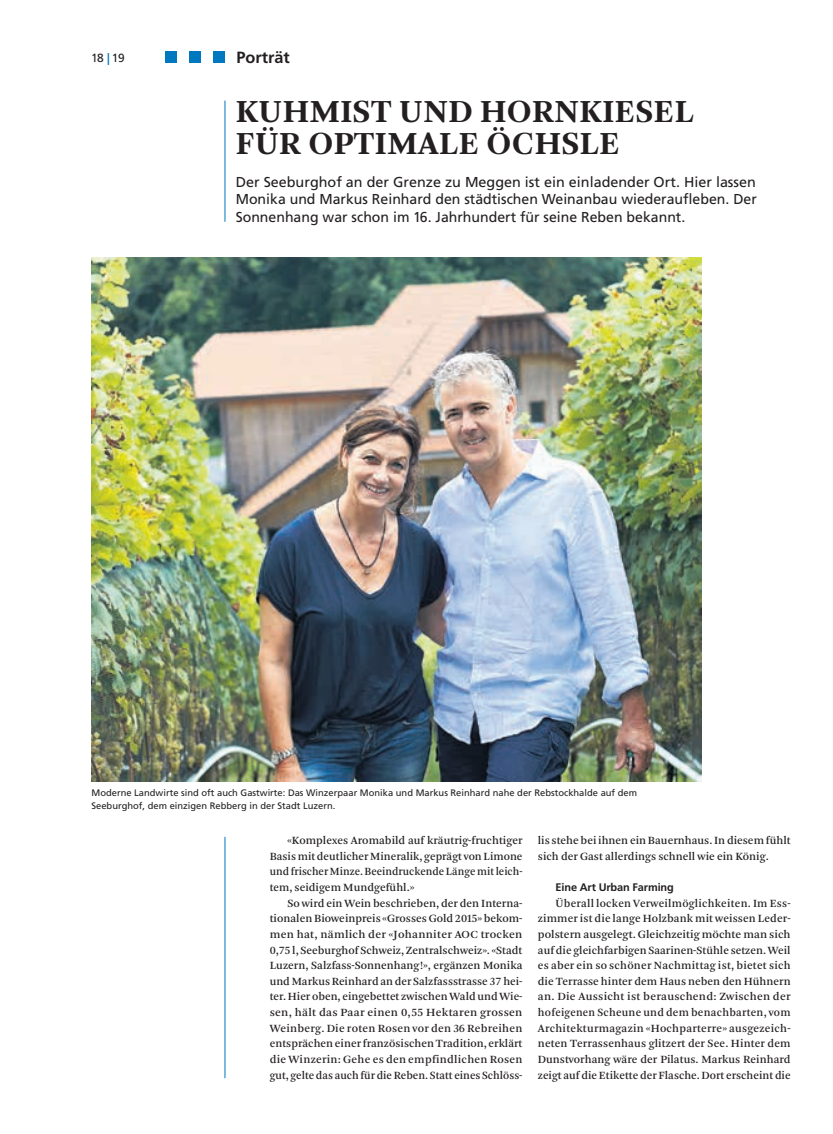
<style>
.page{position:relative;width:833px;height:1134px;background:#fff}
.page>*{position:absolute;margin:0;border:0;box-sizing:border-box;transform-origin:0 0}
.t1{font:700 33.75px/32.5px "Arnhem";letter-spacing:.015em;color:#231f20}
.t2{font:700 16.25px "Frutiger LT Std";color:#231f20}
.t3{font:14.38px/17.5px "Frutiger LT Std";color:#231f20;text-align:justify}
.t4{font:11.88px "Frutiger LT Std";color:#231f20}
.t5{font:11.5px/15.6px "Arnhem";color:#231f20;text-align:justify}
.t6{font:700 11px "Frutiger LT Std";letter-spacing:-.01em;color:#231f20}
.t7{font:9.38px/12.5px "Frutiger LT Std";color:#231f20}
.s1{font-weight:700;color:#0078c0}
.s2{font-size:11.25px}
</style>
<div class="page">
<hr style="left:225px;top:101px;width:1px;height:121px;background:#0078c0">
<hr style="left:225px;top:837px;width:1px;height:241px;background:#0078c0">
<img style="left:92px;top:257px;width:609px;height:524px">
<div style="left:165px;top:51px;width:12px;height:12px;background:#0078c0"></div>
<div style="left:189px;top:51px;width:12px;height:12px;background:#0078c0"></div>
<div style="left:213px;top:51px;width:12px;height:12px;background:#0078c0"></div>
<p class="t4" style="left:91px;top:51px;width:35px">18 <span class="s1">|</span> 19</p>
<h2 class="t2" style="left:237px;top:48px;width:55px">Porträt</h2>
<h1 class="t1" style="left:236px;top:95px;width:460px">KUHMIST UND HORNKIESEL<br>FÜR OPTIMALE ÖCHSLE</h1>
<p class="t3" style="left:236px;top:173px;width:522px">Der Seeburghof an der Grenze zu Meggen ist ein einladender Ort. Hier lassen Monika und Markus Reinhard den städtischen Weinanbau wiederaufleben. Der Sonnenhang war schon im 16. Jahrhundert für seine Reben bekannt.</p>
<p class="t7" style="left:92px;top:787px;width:547px">Moderne Landwirte sind oft auch Gastwirte: Das Winzerpaar Monika und Markus Reinhard nahe der Rebstockhalde auf dem<br>Seeburghof, dem einzigen Rebberg in der Stadt Luzern.</p>
<p class="t5" style="left:538px;top:833px;width:254px">lis stehe bei ihnen ein Bauernhaus. In diesem fühlt sich der Gast allerdings schnell wie ein König.</p>
<p class="t6" style="left:555px;top:881px;width:120px">Eine Art Urban Farming</p>
<p class="t5" style="left:538px;top:895px;width:254px;text-indent:18px">Überall locken Verweilmöglichkeiten. Im Ess&shy;zimmer ist die lange Holzbank mit weissen Leder&shy;polstern ausgelegt. Gleichzeitig möchte man sich auf die gleichfarbigen Saarinen-Stühle setzen. Weil es aber ein so schöner Nachmittag ist, bietet sich die Terrasse hinter dem Haus neben den Hühnern an. Die Aussicht ist berauschend: Zwischen der hofeigenen Scheune und dem benachbarten, vom Architekturmagazin «Hochparterre» ausgezeich&shy;neten Terrassenhaus glitzert der See. Hinter dem Dunstvorhang wäre der Pilatus. Markus Reinhard zeigt auf die Etikette der Flasche. Dort erscheint die</p>
<p class="t5" style="left:270px;top:833px;width:254px;text-indent:18px">«Komplexes Aromabild auf kräutrig-fruchtiger Basis mit deutlicher Mineralik, geprägt von Limone und frischer Minze. Beeindruckende Länge mit leich&shy;tem, seidigem Mundgefühl.»</p>
<p class="t5" style="left:270px;top:895px;width:254px;text-indent:18px">So wird ein Wein beschrieben, der den Interna&shy;tionalen Bioweinpreis «Grosses Gold 2015» bekom&shy;men hat, nämlich der «Johanniter <span class="s2">AOC</span> trocken 0,75 l, Seeburghof Schweiz, Zentralschweiz». «Stadt Luzern, Salzfass-Sonnenhang!», ergänzen Monika und Markus Reinhard an der Salzfassstrasse 37 hei&shy;ter. Hier oben, eingebettet zwischen Wald und Wie&shy;sen, hält das Paar einen 0,55 Hektaren grossen Weinberg. Die roten Rosen vor den 36 Rebreihen entsprächen einer französischen Tradition, erklärt die Winzerin: Gehe es den empfindlichen Rosen gut, gelte das auch für die Reben. Statt eines Schlöss-</p>
</div>
